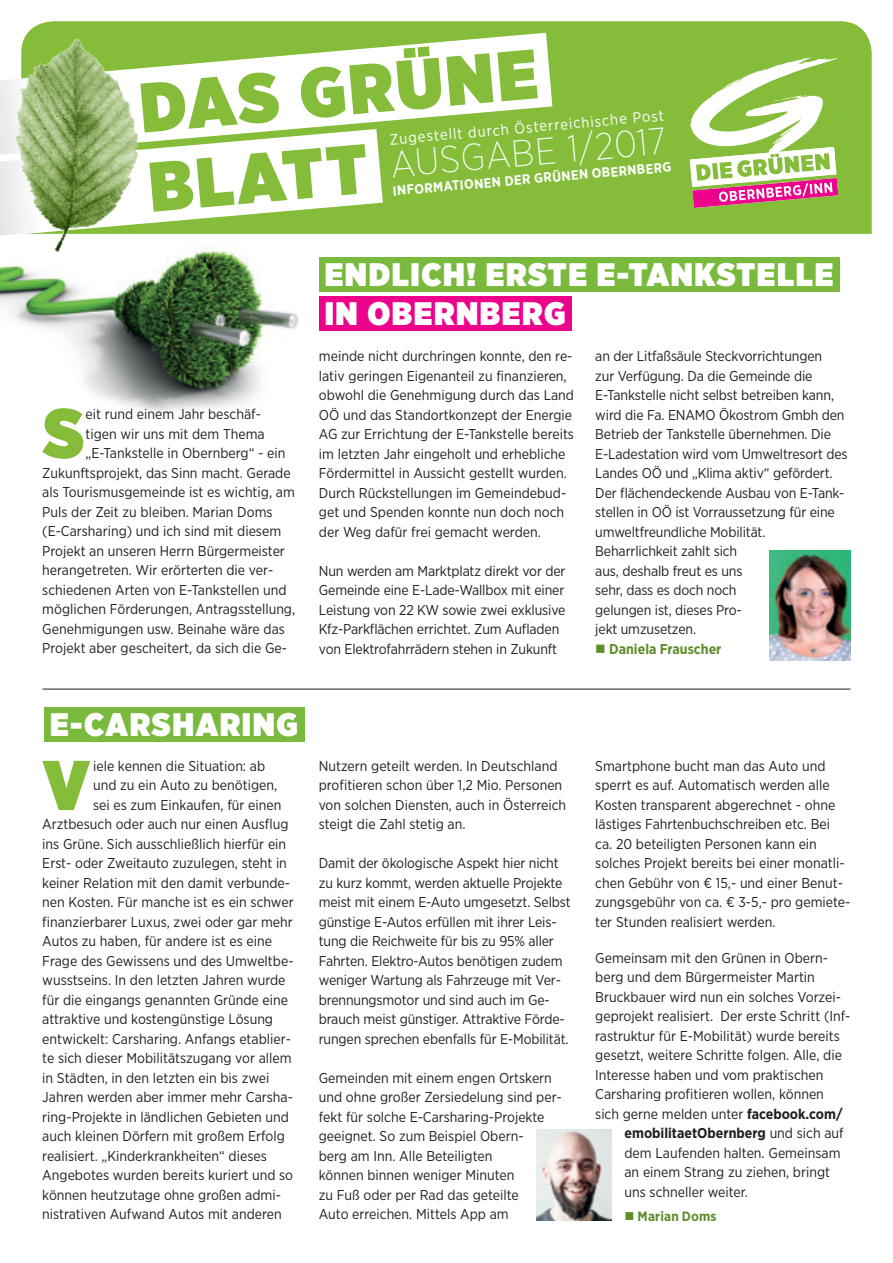
<style>
.page{position:relative;width:893px;height:1263px;background:#fff}
.page>*{position:absolute;margin:0;border:0;box-sizing:border-box;transform-origin:0 0}
.t1{font:900 70.05px "Gotham Narrow";color:#85bd3b}
.gz_2012_initial_3_z{font:900 69.9px "Gotham Narrow";color:#85bd3b}
.t2{font:200 37.5px "Gotham Narrow";color:#fff}
.t3{font:900 32.55px "Gotham Narrow";letter-spacing:.05em;color:#fff}
.t4{font:15px "Gotham Narrow";color:#fff}
.gz_2012_text_n{font:14.25px/19.5px "Gotham Narrow";letter-spacing:-.01em;color:#231f20}
.gz_2012_initial_3_z-2{font:14.25px/19.5px "Gotham Narrow";color:#231f20}
.gz_2012_text_n-2{font:700 14.25px "Gotham Narrow";color:#231f20}
.gz_2012_text_n-3{font:700 14.25px "Gotham Narrow";color:#5f8d2a}
.t5{font:700 13.5px "Gotham Narrow";color:#fff}
.gz_2012_text_n-4{font:700 13.5px "Gotham Narrow";letter-spacing:.015em;color:#5f8d2a}
.s1{font-weight:700}
.s2{font-weight:400}
</style>
<div class="page">
<img style="left:0;top:251px;width:299px;height:162px">
<div style="left:174px;top:21px;width:698px;height:213px;background:#85bd3b"></div>
<svg style="left:174px;top:33px;width:378px;height:122px"></svg>
<svg style="left:174px;top:78px;width:209px;height:156px"></svg>
<svg style="left:689px;top:57px;width:149px;height:151px"></svg>
<img style="left:0;top:21px;width:174px;height:253px">
<div style="left:319px;top:296px;width:252px;height:35px;background:#ed028c"></div>
<div style="left:319px;top:257px;width:520px;height:34px;background:#79ba3e"></div>
<img style="left:770px;top:551px;width:81px;height:109px">
<div style="left:44px;top:707px;width:261px;height:34px;background:#79ba3e"></div>
<hr style="left:43px;top:689px;width:807px;height:1px;background:#231f20">
<img style="left:536px;top:1129px;width:76px;height:91px">
<p class="t1" style="left:136px;top:61px;width:400px;rotate:-5deg">DAS GRÜNE</p>
<p class="t1" style="left:145px;top:140px;width:220px;rotate:-5deg">BLATT</p>
<p class="t4" style="left:389px;top:130px;width:277px;rotate:-5deg">Zugestellt durch Österreichische Post</p>
<p class="t5" style="left:392px;top:182px;width:281px;rotate:-5deg">INFORMATIONEN DER GRÜNEN OBERNBERG</p>
<p class="t2" style="left:389px;top:142px;width:278px;rotate:-5deg">AUSGABE 1/2017</p>
<p class="t3" style="left:325px;top:252px;width:510px">ENDLICH! ERSTE E-TANKSTELLE</p>
<p class="gz_2012_initial_3_z" style="left:43px;top:386px;width:42px">S</p>
<p class="gz_2012_initial_3_z-2" style="left:86px;top:404px;width:177px">eit rund einem Jahr beschäf-</p>
<p class="gz_2012_initial_3_z-2" style="left:86px;top:423px;width:181px">tigen wir uns mit dem Thema</p>
<p class="gz_2012_initial_3_z-2" style="left:86px;top:443px;width:201px">„E-Tankstelle in Obernberg“ - ein</p>
<p class="gz_2012_initial_3_z-2" style="left:42px;top:462px;width:250px">Zukunftsprojekt, das Sinn macht. Gerade</p>
<p class="gz_2012_initial_3_z-2" style="left:42px;top:482px;width:254px">als Tourismusgemeinde ist es wichtig, am</p>
<p class="gz_2012_initial_3_z-2" style="left:42px;top:501px;width:232px">Puls der Zeit zu bleiben. Marian Doms</p>
<p class="gz_2012_initial_3_z-2" style="left:42px;top:521px;width:240px">(E-Carsharing) und ich sind mit diesem</p>
<p class="gz_2012_initial_3_z-2" style="left:42px;top:540px;width:244px">Projekt an unseren Herrn Bürgermeister</p>
<p class="gz_2012_initial_3_z-2" style="left:42px;top:560px;width:233px">herangetreten. Wir erörterten die ver-</p>
<p class="gz_2012_initial_3_z-2" style="left:42px;top:579px;width:246px">schiedenen Arten von E-Tankstellen und</p>
<p class="gz_2012_initial_3_z-2" style="left:42px;top:599px;width:254px">möglichen Förderungen, Antragsstellung,</p>
<p class="gz_2012_initial_3_z-2" style="left:42px;top:618px;width:244px">Genehmigungen usw. Beinahe wäre das</p>
<p class="gz_2012_initial_3_z-2" style="left:42px;top:638px;width:246px">Projekt aber gescheitert, da sich die Ge-</p>
<p class="t3" style="left:325px;top:291px;width:242px">IN OBERNBERG</p>
<p class="gz_2012_initial_3_z-2" style="left:319px;top:346px;width:257px">meinde nicht durchringen konnte, den re&shy;lativ geringen Eigenanteil zu finanzieren, obwohl die Genehmigung durch das Land OÖ und das Standortkonzept der Energie AG zur Errichtung der E-Tankstelle bereits im letzten Jahr eingeholt und erhebliche Fördermittel in Aussicht gestellt wurden.<br>Durch Rückstellungen im Gemeindebud&shy;get und Spenden konnte nun doch noch der Weg dafür frei gemacht werden.</p>
<p class="gz_2012_text_n" style="left:319px;top:561px;width:248px">Nun werden am Marktplatz direkt vor der Gemeinde eine E-Lade-Wallbox mit einer Leistung von 22 KW sowie zwei exklusive Kfz-Parkflächen errichtet. Zum Aufladen von Elektrofahrrädern stehen in Zukunft</p>
<p class="gz_2012_text_n" style="left:595px;top:346px;width:254px">an der Litfaßsäule Steckvorrichtungen<br>zur Verfügung. Da die Gemeinde die E-Tankstelle nicht selbst betreiben kann, wird die Fa. ENAMO Ökostrom Gmbh den Betrieb der Tankstelle übernehmen. Die E-Ladestation wird vom Umweltresort des Landes OÖ und „Klima aktiv“ gefördert.<br>Der flächendeckende Ausbau von E-Tank&shy;stellen in OÖ ist Vorraussetzung für eine umweltfreundliche Mobilität.<br>Beharrlichkeit zahlt sich<br>aus, deshalb freut es uns<br>sehr, dass es doch noch<br>gelungen ist, dieses Pro-<br>jekt umzusetzen.</p>
<p class="gz_2012_text_n-3" style="left:595px;top:639px;width:128px">■ Daniela Frauscher</p>
<p class="t3" style="left:50px;top:702px;width:249px">E-CARSHARING</p>
<p class="gz_2012_initial_3_z" style="left:43px;top:738px;width:48px">V</p>
<p class="gz_2012_initial_3_z-2" style="left:93px;top:756px;width:174px">iele kennen die Situation: ab</p>
<p class="gz_2012_initial_3_z-2" style="left:93px;top:775px;width:186px">und zu ein Auto zu benötigen,</p>
<p class="gz_2012_initial_3_z-2" style="left:93px;top:795px;width:190px">sei es zum Einkaufen, für einen</p>
<p class="gz_2012_initial_3_z-2" style="left:42px;top:814px;width:248px">Arztbesuch oder auch nur einen Ausflug</p>
<p class="gz_2012_initial_3_z-2" style="left:42px;top:834px;width:245px">ins Grüne. Sich ausschließlich hierfür ein</p>
<p class="gz_2012_initial_3_z-2" style="left:42px;top:853px;width:246px">Erst- oder Zweitauto zuzulegen, steht in</p>
<p class="gz_2012_initial_3_z-2" style="left:42px;top:873px;width:249px">keiner Relation mit den damit verbunde-</p>
<p class="gz_2012_initial_3_z-2" style="left:42px;top:892px;width:253px">nen Kosten. Für manche ist es ein schwer</p>
<p class="gz_2012_initial_3_z-2" style="left:42px;top:912px;width:252px">finanzierbarer Luxus, zwei oder gar mehr</p>
<p class="gz_2012_initial_3_z-2" style="left:42px;top:931px;width:231px">Autos zu haben, für andere ist es eine</p>
<p class="gz_2012_initial_3_z-2" style="left:42px;top:951px;width:253px">Frage des Gewissens und des Umweltbe-</p>
<p class="gz_2012_initial_3_z-2" style="left:42px;top:970px;width:245px">wusstseins. In den letzten Jahren wurde</p>
<p class="gz_2012_initial_3_z-2" style="left:42px;top:990px;width:247px">für die eingangs genannten Gründe eine</p>
<p class="gz_2012_initial_3_z-2" style="left:42px;top:1009px;width:232px">attraktive und kostengünstige Lösung</p>
<p class="gz_2012_initial_3_z-2" style="left:42px;top:1029px;width:250px">entwickelt: Carsharing. Anfangs etablier-</p>
<p class="gz_2012_initial_3_z-2" style="left:42px;top:1048px;width:251px">te sich dieser Mobilitätszugang vor allem</p>
<p class="gz_2012_initial_3_z-2" style="left:42px;top:1068px;width:229px">in Städten, in den letzten ein bis zwei</p>
<p class="gz_2012_initial_3_z-2" style="left:42px;top:1087px;width:252px">Jahren werden aber immer mehr Carsha-</p>
<p class="gz_2012_initial_3_z-2" style="left:42px;top:1107px;width:248px">ring-Projekte in ländlichen Gebieten und</p>
<p class="gz_2012_initial_3_z-2" style="left:42px;top:1126px;width:244px">auch kleinen Dörfern mit großem Erfolg</p>
<p class="gz_2012_initial_3_z-2" style="left:42px;top:1146px;width:226px">realisiert. „Kinderkrankheiten“ dieses</p>
<p class="gz_2012_initial_3_z-2" style="left:42px;top:1165px;width:252px">Angebotes wurden bereits kuriert und so</p>
<p class="gz_2012_initial_3_z-2" style="left:42px;top:1185px;width:240px">können heutzutage ohne großen admi-</p>
<p class="gz_2012_initial_3_z-2" style="left:42px;top:1204px;width:241px">nistrativen Aufwand Autos mit anderen</p>
<p class="gz_2012_initial_3_z-2" style="left:319px;top:756px;width:249px">Nutzern geteilt werden. In Deutschland profitieren schon über 1,2 Mio. Personen von solchen Diensten, auch in Österreich steigt die Zahl stetig an.</p>
<p class="gz_2012_text_n" style="left:319px;top:853px;width:253px">Damit der ökologische Aspekt hier nicht zu kurz kommt, werden aktuelle Projekte meist mit einem E-Auto umgesetzt. Selbst günstige E-Autos erfüllen mit ihrer Leis&shy;tung die Reichweite für bis zu 95% aller Fahrten. Elektro-Autos benötigen zudem weniger Wartung als Fahrzeuge mit Ver&shy;brennungsmotor und sind auch im Ge&shy;brauch meist günstiger. Attraktive Förde&shy;rungen sprechen ebenfalls für E-Mobilität.</p>
<p class="gz_2012_text_n" style="left:319px;top:1068px;width:245px">Gemeinden mit einem engen Ortskern und ohne großer Zersiedelung sind per&shy;fekt für solche E-Carsharing-Projekte geeignet. So zum Beispiel Obern-<br>berg am Inn. Alle Beteiligten<br>können binnen weniger Minuten<br>zu Fuß oder per Rad das geteilte<br>Auto erreichen. Mittels App am</p>
<p class="gz_2012_text_n" style="left:595px;top:756px;width:257px">Smartphone bucht man das Auto und sperrt es auf. Automatisch werden alle Kosten transparent abgerechnet - ohne lästiges Fahrtenbuchschreiben etc. Bei ca. 20 beteiligten Personen kann ein solches Projekt bereits bei einer monatli&shy;chen Gebühr von € 15,- und einer Benut&shy;zungsgebühr von ca. € 3-5,- pro gemiete&shy;ter Stunden realisiert werden.</p>
<p class="gz_2012_text_n" style="left:595px;top:948px;width:234px">Gemeinsam mit den Grünen in Obern-</p>
<p class="gz_2012_text_n" style="left:595px;top:967px;width:221px">berg und dem Bürgermeister Martin</p>
<p class="gz_2012_text_n" style="left:595px;top:987px;width:247px">Bruckbauer wird nun ein solches Vorzei-</p>
<p class="gz_2012_text_n" style="left:595px;top:1006px;width:257px">geprojekt realisiert. Der erste Schritt (Inf-</p>
<p class="gz_2012_text_n" style="left:595px;top:1026px;width:246px">rastruktur für E-Mobilität) wurde bereits</p>
<p class="gz_2012_text_n" style="left:595px;top:1045px;width:248px">gesetzt, weitere Schritte folgen. Alle, die</p>
<p class="gz_2012_text_n" style="left:595px;top:1065px;width:230px">Interesse haben und vom praktischen</p>
<p class="gz_2012_text_n" style="left:595px;top:1084px;width:230px">Carsharing profitieren wollen, können</p>
<p class="gz_2012_text_n" style="left:595px;top:1104px;width:249px">sich gerne melden unter <span class="s1">facebook.com/</span></p>
<p class="gz_2012_text_n-2" style="left:624px;top:1124px;width:221px">emobilitaetObernberg <span class="s2">und sich auf</span></p>
<p class="gz_2012_text_n" style="left:624px;top:1143px;width:218px">dem Laufenden halten. Gemeinsam</p>
<p class="gz_2012_text_n" style="left:624px;top:1162px;width:207px">an einem Strang zu ziehen, bringt</p>
<p class="gz_2012_text_n" style="left:624px;top:1182px;width:125px">uns schneller weiter.</p>
<p class="gz_2012_text_n-4" style="left:624px;top:1207px;width:94px">■ Marian Doms</p>
</div>
